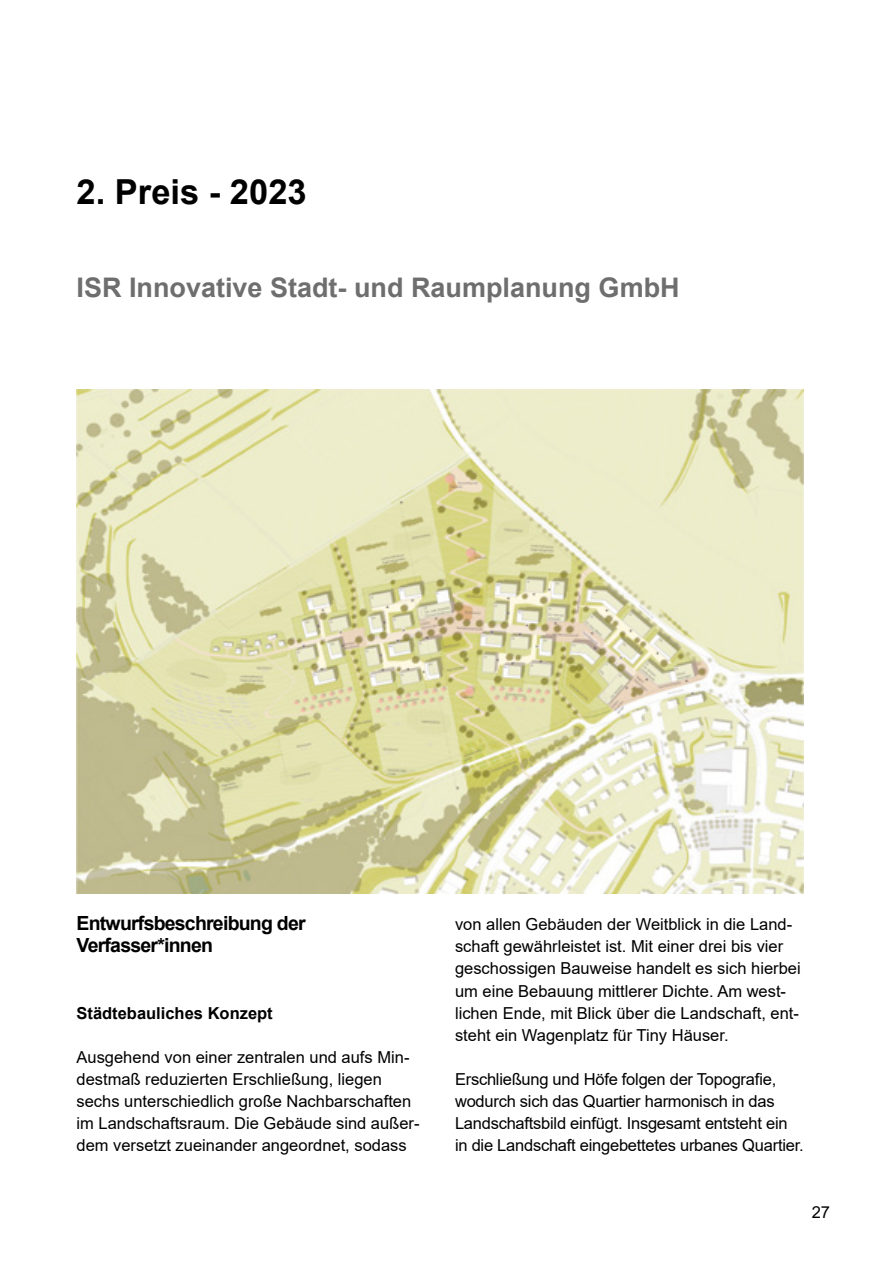
<style>
.page{position:relative;width:893px;height:1263px;background:#fff}
.page>*{position:absolute;margin:0;border:0;box-sizing:border-box;transform-origin:0 0}
.t1{font:700 34.5px "Arial";color:#000}
.t2{font:700 27px "Arial";color:#6e6e6e}
.t3{font:700 19.5px/22.2px "Arial";letter-spacing:-.04em;color:#000}
.t4{font:16.5px/22.2px "Arial";color:#000}
.t5{font:700 16.5px "Arial";color:#000}
</style>
<div class="page">
<img style="left:77px;top:389px;width:726px;height:504px">
<h1 class="t1" style="left:77px;top:167px;width:232px">2. Preis - 2023</h1>
<h2 class="t2" style="left:77px;top:268px;width:605px">ISR Innovative Stadt- und Raumplanung GmbH</h2>
<p class="t3" style="left:77px;top:912px;width:231px">Entwurfsbeschreibung der<br>Verfasser*innen</p>
<p class="t5" style="left:77px;top:1001px;width:198px">Städtebauliches Konzept</p>
<p class="t4" style="left:77px;top:1046px;width:345px">Ausgehend von einer zentralen und aufs Min&shy;destmaß reduzierten Erschließung, liegen sechs unterschiedlich große Nachbarschaften im Landschaftsraum. Die Gebäude sind außer&shy;dem versetzt zueinander angeordnet, sodass</p>
<p class="t4" style="left:455px;top:913px;width:347px">von allen Gebäuden der Weitblick in die Land&shy;schaft gewährleistet ist. Mit einer drei bis vier geschossigen Bauweise handelt es sich hierbei um eine Bebauung mittlerer Dichte. Am west&shy;lichen Ende, mit Blick über die Landschaft, ent&shy;steht ein Wagenplatz für Tiny Häuser.</p>
<p class="t4" style="left:455px;top:1068px;width:350px">Erschließung und Höfe folgen der Topografie, wodurch sich das Quartier harmonisch in das Landschaftsbild einfügt. Insgesamt entsteht ein in die Landschaft eingebettetes urbanes Quartier.</p>
<p class="t4" style="left:812px;top:1201px;width:20px">27</p>
</div>
